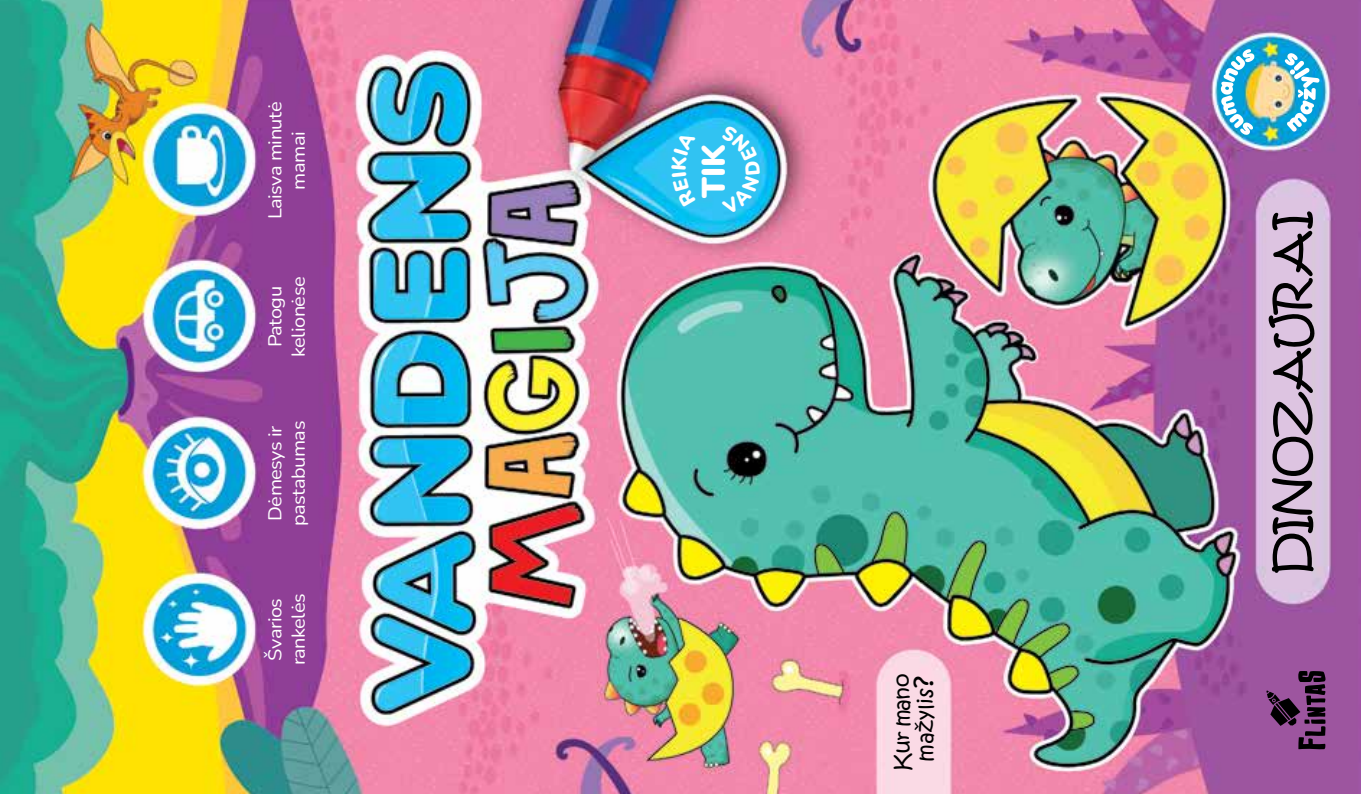
<style>
.page{position:relative;width:1361px;height:794px;background:#fff}
.page>*{position:absolute;margin:0;border:0;box-sizing:border-box;transform-origin:0 0}
.t1{font:900 32.4px "Nunito";color:#fff}
.t2{font:20.2px/23.4px "Kristen ITC";letter-spacing:.005em;color:#000;text-align:center;scale:1.08 1}
.t3{font:18.6px/23.4px "Nunito";letter-spacing:-.025em;color:#fff;text-align:center;scale:1.08 1}
.s1{font-size:28.8px}
</style>
<div class="page">
<img style="left:0;top:0;width:1361px;height:794px">
<svg style="left:1266px;top:671px;width:59px;height:78px;background:#673868"></svg>
<svg style="left:1268px;top:211px;width:47px;height:362px;background:#9d8ca0"></svg>
<svg style="left:1284px;top:53px;width:35px;height:78px"></svg>
<img style="left:1221px;top:49px;width:33px;height:86px">
<svg style="left:721px;top:125px;width:39px;height:90px;background:#2cc1f2"></svg>
<svg style="left:671px;top:131px;width:25px;height:76px;background:#2ec3f2"></svg>
<p class="t3" style="left:263px;top:219px;width:110px;rotate:-90deg">Laisva minutė mamai</p>
<p class="t3" style="left:263px;top:357px;width:76px;rotate:-90deg">Patogu kelionėse</p>
<p class="t3" style="left:263px;top:526px;width:99px;text-align:left;rotate:-90deg">Dėmesys ir pastabumas</p>
<p class="t3" style="left:263px;top:665px;width:68px;text-align:left;rotate:-90deg">Švarios rankelės</p>
<h1 class="t1" style="left:691px;top:198px;width:56px;rotate:-90deg">TIK</h1>
<p class="t2" style="left:891px;top:771px;width:92px;rotate:-90deg">Kur mano mažylis<span class="s1">?</span></p>
</div>
